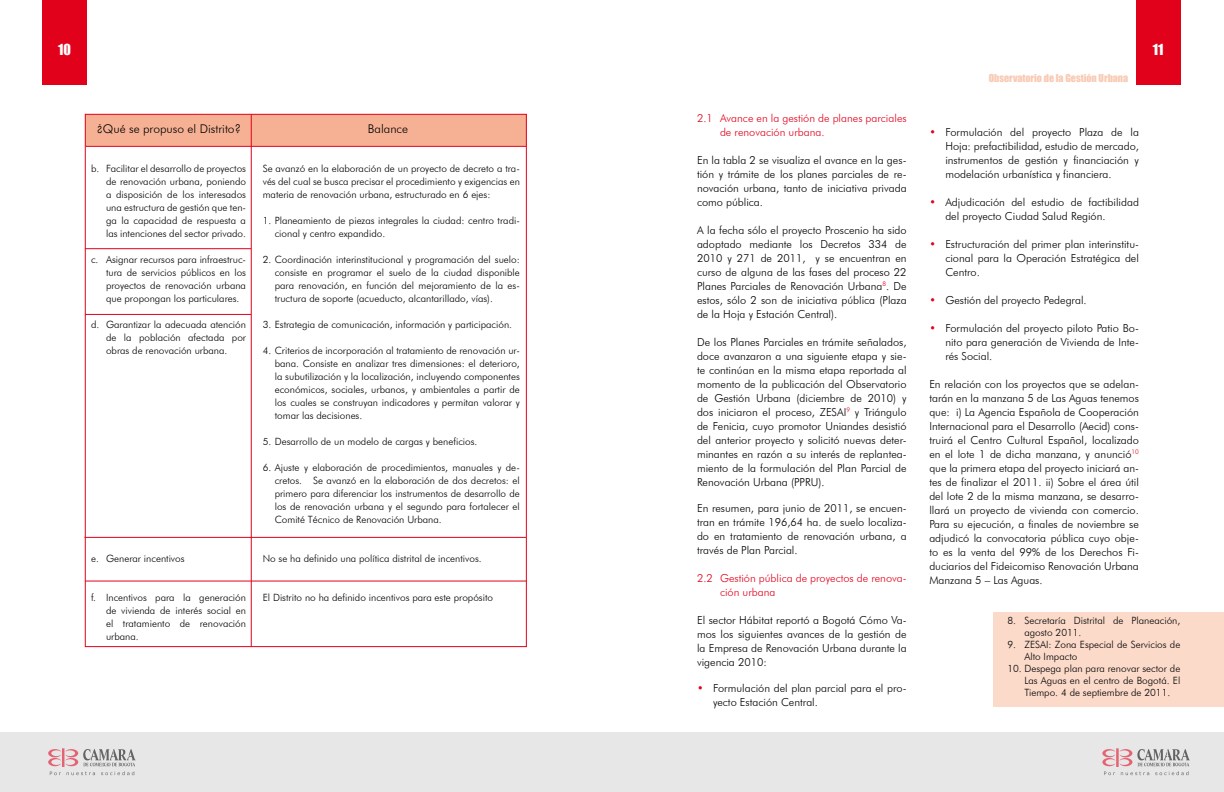
<style>
.page{position:relative;width:1224px;height:792px;background:#fff}
.page>*{position:absolute;margin:0;border:0;box-sizing:border-box;transform-origin:0 0}
.t1{font:14px "Impact";color:#fff}
.t2{font:300 12px "Futura BT";color:#000}
.t3{font:300 11px/14px "Futura BT";color:#000;text-align:justify}
.t4{font:300 11px/14px "Futura BT";color:#e2011b}
.t5{font:300 10px/13px "Futura BT";color:#000;text-align:justify}
.t6{font:10px "Impact";color:#f9cab4}
.s1{color:#e2011b}
</style>
<div class="page">
<div style="left:43px;top:0;width:44px;height:84px;background:#e2011b"></div>
<div style="left:1136px;top:0;width:44px;height:84px;background:#e2011b"></div>
<div style="left:0;top:732px;width:1224px;height:60px;background:#e7e7e8"></div>
<svg style="left:48px;top:748px;width:88px;height:27px"></svg>
<svg style="left:1102px;top:748px;width:88px;height:27px"></svg>
<div style="left:85px;top:114px;width:442px;height:32px;background:#f6b194"></div>
<hr style="left:251px;top:115px;width:1px;height:532px;background:#e2011b">
<hr style="left:85px;top:537px;width:441px;height:1px;background:#e2011b">
<hr style="left:85px;top:248px;width:166px;height:1px;background:#e2011b">
<hr style="left:85px;top:314px;width:166px;height:1px;background:#e2011b">
<hr style="left:85px;top:581px;width:442px;height:1px;background:#e2011b">
<div style="left:993px;top:612px;width:231px;height:95px;background:#fbdac9"></div>
<hr style="left:86px;top:146px;width:440px;height:1px;background:#e2011b">
<p class="t1" style="left:58px;top:38px;width:14px">10</p>
<p class="t1" style="left:1153px;top:38px;width:12px">11</p>
<p class="t6" style="left:989px;top:71px;width:141px">Observatorio de la Gestión Urbana</p>
<p class="t2" style="left:97px;top:122px;width:146px">¿Qué se propuso el Distrito?</p>
<p class="t2" style="left:368px;top:122px;width:42px">Balance</p>
<p class="t5" style="left:263px;top:162px;width:259px">Se avanzó en la elaboración de un proyecto de decreto a tra&shy;vés del cual se busca precisar el procedimiento y exigencias en materia de renovación urbana, estructurado en 6 ejes:</p>
<p class="t5" style="left:275px;top:214px;width:247px;text-indent:-12px">1. Planeamiento de piezas integrales la ciudad: centro tradi&shy;cional y centro expandido.</p>
<p class="t5" style="left:275px;top:253px;width:247px;text-indent:-12px">2. Coordinación interinstitucional y programación del suelo: consiste en programar el suelo de la ciudad disponible para renovación, en función del mejoramiento de la es&shy;tructura de soporte (acueducto, alcantarillado, vías).</p>
<p class="t5" style="left:263px;top:318px;width:251px">3. Estrategia de comunicación, información y participación.</p>
<p class="t5" style="left:275px;top:344px;width:247px;text-indent:-12px">4. Criterios de incorporación al tratamiento de renovación ur&shy;bana. Consiste en analizar tres dimensiones: el deterioro, la subutilización y la localización, incluyendo componentes económicos, sociales, urbanos, y ambientales a partir de los cuales se construyan indicadores y permitan valorar y tomar las decisiones.</p>
<p class="t5" style="left:263px;top:435px;width:216px">5. Desarrollo de un modelo de cargas y beneficios.</p>
<p class="t5" style="left:275px;top:461px;width:247px;text-indent:-12px">6. Ajuste y elaboración de procedimientos, manuales y de&shy;cretos. Se avanzó en la elaboración de dos decretos: el primero para diferenciar los instrumentos de desarrollo de los de renovación urbana y el segundo para fortalecer el Comité Técnico de Renovación Urbana.</p>
<p class="t5" style="left:263px;top:552px;width:221px">No se ha definido una política distrital de incentivos.</p>
<p class="t5" style="left:263px;top:591px;width:232px">El Distrito no ha definido incentivos para este propósito</p>
<p class="t5" style="left:106px;top:162px;width:142px;text-indent:-15px">b. Facilitar el desarrollo de proyectos de renovación urbana, poniendo a disposición de los interesados una estructura de gestión que ten&shy;ga la capacidad de respuesta a las intenciones del sector privado.</p>
<p class="t5" style="left:106px;top:253px;width:142px;text-indent:-15px">c. Asignar recursos para infraestruc&shy;tura de servicios públicos en los proyectos de renovación urbana que propongan los particulares.</p>
<p class="t5" style="left:106px;top:318px;width:142px;text-indent:-15px">d. Garantizar la adecuada atención de la población afectada por obras de renovación urbana.</p>
<p class="t5" style="left:91px;top:552px;width:95px">e. Generar incentivos</p>
<p class="t5" style="left:106px;top:591px;width:142px;text-indent:-15px">f. Incentivos para la generación de vivienda de interés social en el tratamiento de renovación urbana.</p>
<p class="t4" style="left:720px;top:111px;width:188px;text-indent:-23px">2.1 Avance en la gestión de planes parciales de renovación urbana.</p>
<p class="t3" style="left:697px;top:153px;width:211px">En la tabla 2 se visualiza el avance en la ges&shy;tión y trámite de los planes parciales de re&shy;novación urbana, tanto de iniciativa privada como pública.</p>
<p class="t3" style="left:697px;top:223px;width:211px">A la fecha sólo el proyecto Proscenio ha sido adoptado mediante los Decretos 334 de 2010 y 271 de 2011, y se encuentran en curso de alguna de las fases del proceso 22<br>Planes Parciales de Renovación Urbana<sup>8</sup>. De estos, sólo 2 son de iniciativa pública (Plaza de la Hoja y Estación Central).</p>
<p class="t3" style="left:697px;top:335px;width:211px">De los Planes Parciales en trámite señalados, doce avanzaron a una siguiente etapa y sie&shy;te continúan en la misma etapa reportada al momento de la publicación del Observatorio de Gestión Urbana (diciembre de 2010) y dos iniciaron el proceso, ZESAI<sup>9</sup> y Triángulo de Fenicia, cuyo promotor Uniandes desistió del anterior proyecto y solicitó nuevas deter&shy;minantes en razón a su interés de replantea&shy;miento de la formulación del Plan Parcial de Renovación Urbana (PPRU).</p>
<p class="t3" style="left:697px;top:501px;width:211px">En resumen, para junio de 2011, se encuen&shy;tran en trámite 196,64 ha. de suelo localiza&shy;do en tratamiento de renovación urbana, a través de Plan Parcial.</p>
<p class="t4" style="left:720px;top:571px;width:188px;text-indent:-23px">2.2 Gestión pública de proyectos de renova&shy;ción urbana</p>
<p class="t3" style="left:697px;top:613px;width:211px">El sector Hábitat reportó a Bogotá Cómo Va&shy;mos los siguientes avances de la gestión de la Empresa de Renovación Urbana durante la vigencia 2010:</p>
<p class="t3" style="left:713px;top:681px;width:195px;text-indent:-16px"><span class="s1">•</span> Formulación del plan parcial para el pro&shy;yecto Estación Central.</p>
<p class="t3" style="left:945px;top:125px;width:195px;text-indent:-16px"><span class="s1">•</span> Formulación del proyecto Plaza de la Hoja: prefactibilidad, estudio de mercado, instrumentos de gestión y financiación y modelación urbanística y financiera.</p>
<p class="t3" style="left:945px;top:195px;width:195px;text-indent:-16px"><span class="s1">•</span> Adjudicación del estudio de factibilidad del proyecto Ciudad Salud Región.</p>
<p class="t3" style="left:945px;top:237px;width:195px;text-indent:-16px"><span class="s1">•</span> Estructuración del primer plan interinstitu&shy;cional para la Operación Estratégica del Centro.</p>
<p class="t3" style="left:929px;top:293px;width:159px"><span class="s1">•</span> Gestión del proyecto Pedegral.</p>
<p class="t3" style="left:945px;top:321px;width:195px;text-indent:-16px"><span class="s1">•</span> Formulación del proyecto piloto Patio Bo&shy;nito para generación de Vivienda de Inte&shy;rés Social.</p>
<p class="t3" style="left:929px;top:377px;width:211px">En relación con los proyectos que se adelan&shy;tarán en la manzana 5 de Las Aguas tenemos que: i) La Agencia Española de Cooperación Internacional para el Desarrollo (Aecid) cons&shy;truirá el Centro Cultural Español, localizado en el lote 1 de dicha manzana, y anunció<sup>10 </sup>que la primera etapa del proyecto iniciará an&shy;tes de finalizar el 2011. ii) Sobre el área útil del lote 2 de la misma manzana, se desarro&shy;llará un proyecto de vivienda con comercio.<br>Para su ejecución, a finales de noviembre se adjudicó la convocatoria pública cuyo obje&shy;to es la venta del 99% de los Derechos Fi&shy;duciarios del Fideicomiso Renovación Urbana Manzana 5 – Las Aguas.</p>
<p class="t5" style="left:1024px;top:615px;width:157px;line-height:12px;text-indent:-17px">8. Secretaría Distrital de Planeación, agosto 2011.</p>
<p class="t5" style="left:1024px;top:639px;width:157px;line-height:12px;text-indent:-17px">9. ZESAI: Zona Especial de Servicios de<br>Alto Impacto</p>
<p class="t5" style="left:1024px;top:663px;width:157px;line-height:12px;text-indent:-17px">10. Despega plan para renovar sector de Las Aguas en el centro de Bogotá. El Tiempo. 4 de septiembre de 2011.</p>
</div>
